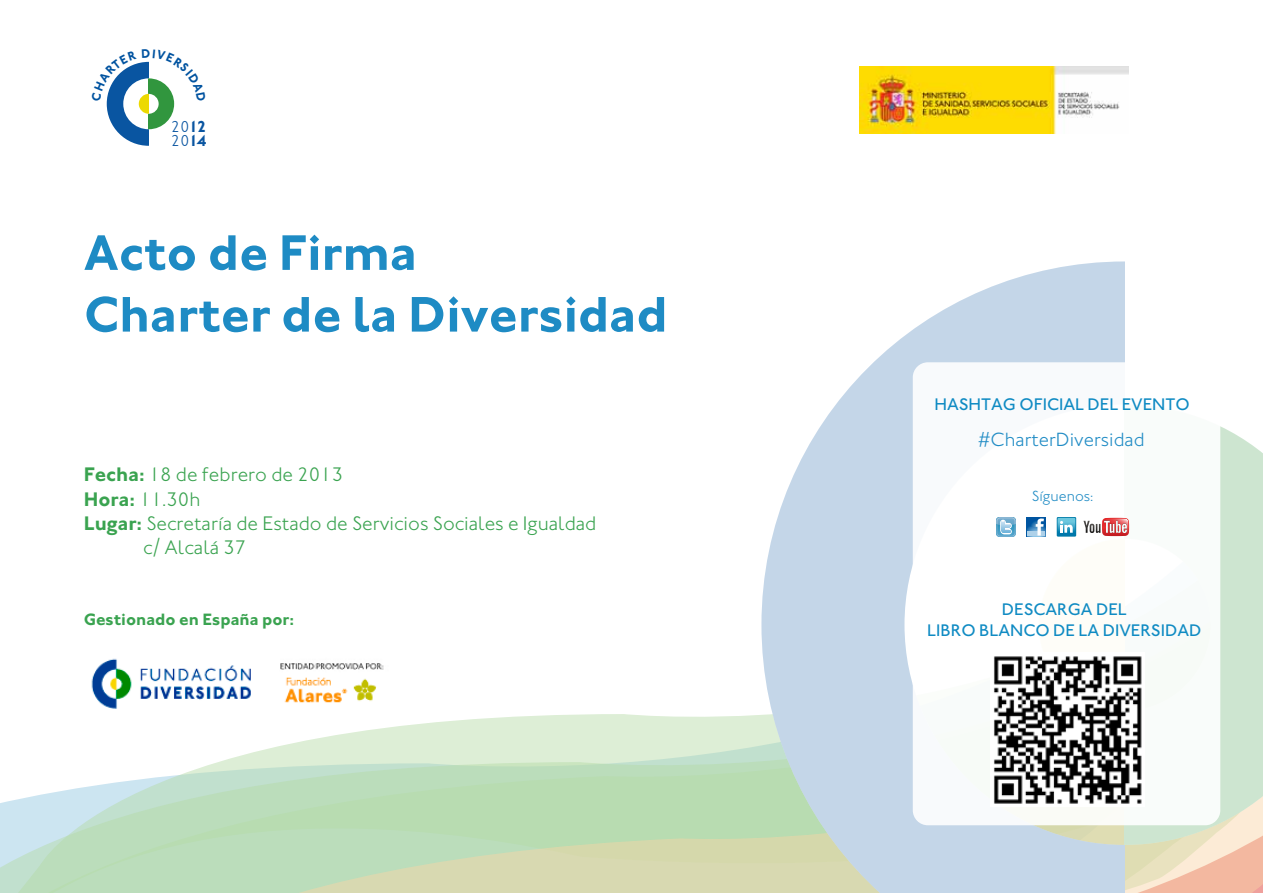
<style>
.page{position:relative;width:1263px;height:893px;background:#fff}
.page>*{position:absolute;margin:0;border:0;box-sizing:border-box;transform-origin:0 0}
.t1{font:700 51.45px/61.7px "Johnston ITC Std";color:#1e8bc4}
.t2{font:300 20.25px "Johnston ITC Std";color:#3aa350}
.t3{font:300 19.8px "Johnston ITC Std";color:#218cc5}
.t4{font:500 17.25px/20.7px "Johnston ITC Std";color:#108bc3;text-align:center}
.t5{font:700 16.95px "Johnston ITC Std";color:#3aa350}
.t6{font:300 16.35px/13.5px "Johnston ITC Std";color:#0a55a1;scale:.96 1}
.t7{font:300 15.15px "Johnston ITC Std";color:#218cc5}
.s1{font-weight:700}
</style>
<div class="page">
<svg style="left:0;top:714px;width:1263px;height:179px;background:#cfe3c8"></svg>
<svg style="left:761px;top:261px;width:364px;height:632px;fill:#c4d6e8"></svg>
<svg style="left:1125px;top:426px;width:138px;height:419px;background:#d3e6d1"></svg>
<img style="left:84px;top:658px;width:304px;height:61px">
<img style="left:860px;top:67px;width:268px;height:67px">
<div style="left:913px;top:362px;width:307px;height:463px;background:#fff;border-radius:15px"></div>
<img style="left:994px;top:656px;width:148px;height:148px">
<svg style="left:996px;top:517px;width:20px;height:20px"></svg>
<div style="left:1026px;top:517px;width:20px;height:20px;background:#0056a1"></div>
<svg style="left:1057px;top:517px;width:19px;height:20px"></svg>
<svg style="left:1027px;top:518px;width:102px;height:193px"></svg>
<svg style="left:106px;top:61px;width:69px;height:85px"></svg>
<p class="t6" style="left:171px;top:120px;width:38px">20<span class="s1">12<br></span>20<span class="s1">14</span></p>
<h1 class="t1" style="left:84px;top:222px;width:585px">Acto de Firma<br>Charter de la Diversidad</h1>
<p class="t2" style="left:84px;top:463px;width:261px"><span class="s1">Fecha:</span> 18 de febrero de 2013</p>
<p class="t2" style="left:84px;top:487px;width:118px"><span class="s1">Hora:</span> 11.30h</p>
<p class="t2" style="left:84px;top:511px;width:514px"><span class="s1">Lugar:</span> Secretaría de Estado de Servicios Sociales e Igualdad</p>
<p class="t2" style="left:143px;top:535px;width:105px">c/ Alcalá 37</p>
<p class="t5" style="left:84px;top:609px;width:212px">Gestionado en España por:</p>
<p class="t4" style="left:934px;top:393px;width:257px">HASHTAG OFICIAL DEL EVENTO</p>
<p class="t3" style="left:978px;top:427px;width:168px">#CharterDiversidad</p>
<p class="t7" style="left:1032px;top:487px;width:63px">Síguenos:</p>
<p class="t4" style="left:927px;top:599px;width:276px">DESCARGA DEL<br>LIBRO BLANCO DE LA DIVERSIDAD</p>
</div>
